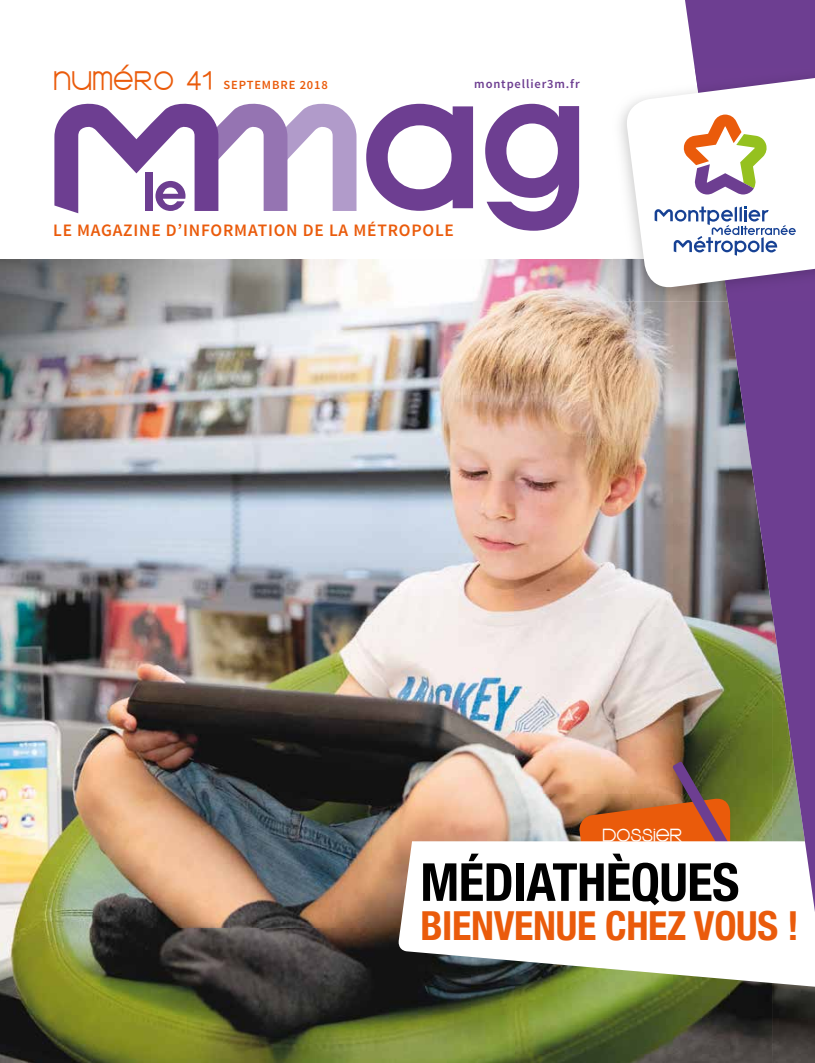
<style>
.page{position:relative;width:815px;height:1063px;background:#fff}
.page>*{position:absolute;margin:0;border:0;box-sizing:border-box;transform-origin:0 0}
.t1{font:700 condensed 52.5px "Helvetica Neue";letter-spacing:-.01em;color:#000}
.t2{font:700 condensed 40px "Helvetica Neue";letter-spacing:-.01em;color:#ea5b0b}
.t3{font:32.5px "Kravitz Thermal";letter-spacing:.03em;color:#ea5b0b}
.t4{font:22.5px "Kravitz Thermal";letter-spacing:.01em;color:#fff}
.t5{font:600 17.5px "Source Sans Pro";letter-spacing:.045em;color:#ea5b0b}
.t6{font:600 12.5px "Source Sans Pro";letter-spacing:.07em;color:#6d3e91}
.t7{font:600 12.5px "Source Sans Pro";letter-spacing:.07em;color:#ea5b0b}
</style>
<div class="page">
<img style="left:0;top:259px;width:729px;height:804px">
<img style="left:729px;top:1036px;width:43px;height:27px">
<img style="left:772px;top:1036px;width:43px;height:27px">
<svg style="left:579px;top:762px;width:103px;height:79px;background:#d87f48"></svg>
<svg style="left:397px;top:841px;width:285px;height:161px"></svg>
<img style="left:682px;top:0;width:133px;height:1036px">
<img style="left:613px;top:259px;width:82px;height:42px">
<img style="left:620px;top:67px;width:75px;height:90px">
<img style="left:695px;top:67px;width:120px;height:234px">
<svg style="left:624px;top:76px;width:191px;height:214px"></svg>
<svg style="left:683px;top:115px;width:84px;height:80px"></svg>
<svg style="left:655px;top:207px;width:141px;height:49px"></svg>
<svg style="left:366px;top:104px;width:107px;height:107px"></svg>
<svg style="left:485px;top:104px;width:94px;height:127px"></svg>
<svg style="left:54px;top:103px;width:303px;height:110px"></svg>
<h3 class="t3" style="left:53px;top:63px;width:159px">numéro 41</h3>
<p class="t7" style="left:224px;top:77px;width:106px">SEPTEMBRE 2018</p>
<p class="t6" style="left:474px;top:76px;width:107px">montpellier3m.fr</p>
<p class="t5" style="left:53px;top:219px;width:402px">LE MAGAZINE D’INFORMATION DE LA MÉTROPOLE</p>
<p class="t4" style="left:602px;top:823px;width:82px">dossier</p>
<h1 class="t1" style="left:420px;top:839px;width:321px">MÉDIATHÈQUES</h1>
<h2 class="t2" style="left:420px;top:892px;width:380px">BIENVENUE CHEZ VOUS !</h2>
</div>
